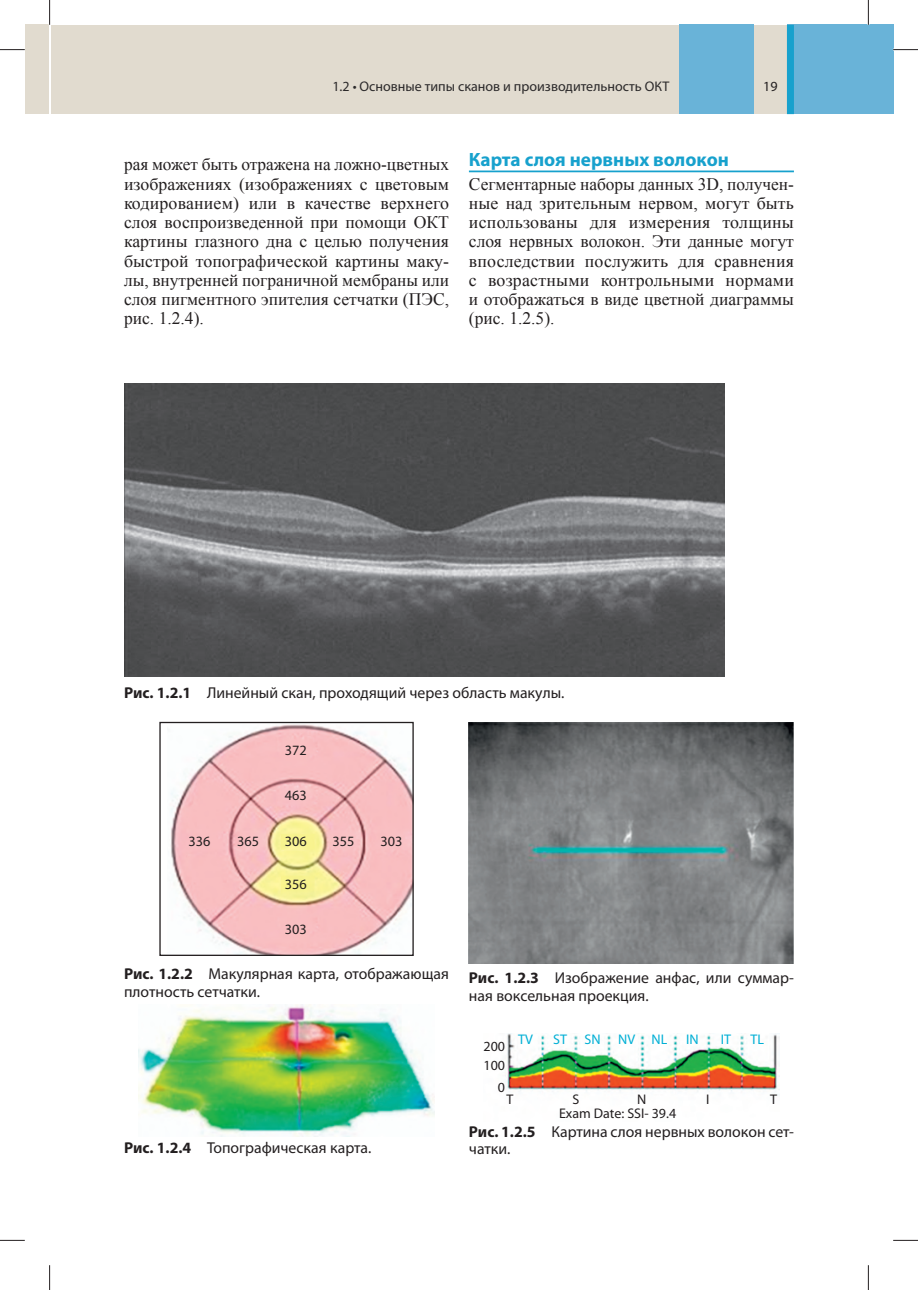
<style>
.page{position:relative;width:918px;height:1290px;background:#fff}
.page>*{position:absolute;margin:0;border:0;box-sizing:border-box;transform-origin:0 0}
.t1{font:700 19.25px "Myriad Pro";color:#17a1cd}
.t2{font:17.5px/19.2px "Times New Roman";color:#231f20;text-align:justify}
.t3{font:15.75px/17.5px "Myriad Pro";color:#231f20}
.t4{font:14.17px "Myriad Pro";color:#231f20}
.t5{font:14px "Myriad Pro";color:#2b292a}
.t6{font:14px/19.4px "Myriad Pro";color:#231f20}
.t7{font:14px "Myriad Pro";color:#00afd5}
.s1{font-weight:700}
</style>
<div class="page">
<div style="left:25px;top:25px;width:24px;height:89px;background:#e1dbcf"></div>
<div style="left:51px;top:25px;width:841px;height:89px;background:#e1dbcf"></div>
<div style="left:787px;top:25px;width:106px;height:89px;background:#69b3d8"></div>
<div style="left:679px;top:25px;width:75px;height:89px;background:#69b3d8"></div>
<div style="left:787px;top:25px;width:7px;height:89px;background:#17a1cd"></div>
<hr style="left:469px;top:171px;width:325px;height:1px;background:#17a1cd">
<img style="left:503px;top:1033px;width:276px;height:62px">
<img style="left:139px;top:1005px;width:295px;height:132px">
<img style="left:469px;top:722px;width:325px;height:241px">
<img style="left:171px;top:724px;width:241px;height:230px">
<div style="left:159px;top:722px;width:255px;height:234px;border:1px solid #231f20"></div>
<img style="left:124px;top:383px;width:600px;height:293px">
<svg style="left:0;top:49px;width:25px;height:1px"></svg>
<svg style="left:893px;top:49px;width:25px;height:1px"></svg>
<svg style="left:0;top:1240px;width:25px;height:1px"></svg>
<svg style="left:893px;top:1240px;width:25px;height:1px"></svg>
<svg style="left:49px;top:0;width:1px;height:25px"></svg>
<svg style="left:49px;top:1265px;width:1px;height:25px"></svg>
<svg style="left:868px;top:0;width:1px;height:25px"></svg>
<svg style="left:868px;top:1265px;width:1px;height:25px"></svg>
<p class="t5" style="left:332px;top:81px;width:338px">1.2 • Основные типы сканов и производительность ОКТ</p>
<p class="t6" style="left:763px;top:78px;width:16px">19</p>
<p class="t2" style="left:124px;top:155px;width:326px">рая может быть отражена на ложно-цветных изображениях (изображениях с цветовым кодированием) или в качестве верхнего слоя воспроизведенной при помощи ОКТ картины глазного дна с целью получения быстрой топографической картины маку&shy;лы, внутренней пограничной мембраны или слоя пигментного эпителия сетчатки (ПЭС, рис. 1.2.4).</p>
<p class="t1" style="left:469px;top:152px;width:261px">Карта слоя нервных волокон</p>
<p class="t2" style="left:469px;top:174px;width:326px">Сегментарные наборы данных 3D, получен&shy;ные над зрительным нервом, могут быть использованы для измерения толщины слоя нервных волокон. Эти данные могут впоследствии послужить для сравнения с возрастными контрольными нормами и отображаться в виде цветной диаграммы (рис. 1.2.5).</p>
<p class="t3" style="left:124px;top:685px;width:442px"><span class="s1">Рис. 1.2.1</span> Линейный скан, проходящий через область макулы.</p>
<p class="t4" style="left:285px;top:744px;width:23px">372</p>
<p class="t4" style="left:285px;top:790px;width:23px">463</p>
<p class="t4" style="left:188px;top:836px;width:23px">336</p>
<p class="t4" style="left:237px;top:836px;width:23px">365</p>
<p class="t4" style="left:285px;top:836px;width:23px">306</p>
<p class="t4" style="left:332px;top:836px;width:23px">355</p>
<p class="t4" style="left:380px;top:836px;width:23px">303</p>
<p class="t4" style="left:285px;top:878px;width:23px">356</p>
<p class="t4" style="left:285px;top:924px;width:23px">303</p>
<p class="t3" style="left:124px;top:966px;width:326px"><span class="s1">Рис. 1.2.2</span> Макулярная карта, отображающая плотность сетчатки.</p>
<p class="t3" style="left:469px;top:970px;width:326px"><span class="s1">Рис. 1.2.3</span> Изображение анфас, или суммар&shy;ная воксельная проекция.</p>
<p class="t6" style="left:483px;top:1037px;width:23px">200<br>100</p>
<p class="t6" style="left:498px;top:1078px;width:9px">0</p>
<p class="t7" style="left:518px;top:1034px;width:16px">TV</p>
<p class="t7" style="left:553px;top:1034px;width:116px">ST SN NV NL</p>
<p class="t7" style="left:686px;top:1034px;width:14px">IN</p>
<p class="t7" style="left:721px;top:1034px;width:12px">IT</p>
<p class="t7" style="left:750px;top:1034px;width:15px">TL</p>
<p class="t6" style="left:506px;top:1091px;width:8px">T</p>
<p class="t6" style="left:572px;top:1091px;width:8px">S</p>
<p class="t6" style="left:637px;top:1091px;width:11px">N</p>
<p class="t6" style="left:706px;top:1091px;width:5px">I</p>
<p class="t6" style="left:770px;top:1091px;width:8px">T</p>
<p class="t6" style="left:559px;top:1104px;width:119px">Exam Date: SSI- 39.4</p>
<p class="t3" style="left:469px;top:1124px;width:326px"><span class="s1">Рис. 1.2.5</span> Картина слоя нервных волокон сет-</p>
<p class="t3" style="left:124px;top:1140px;width:249px"><span class="s1">Рис. 1.2.4</span> Топографическая карта.</p>
<p class="t3" style="left:469px;top:1141px;width:43px">чатки.</p>
</div>
